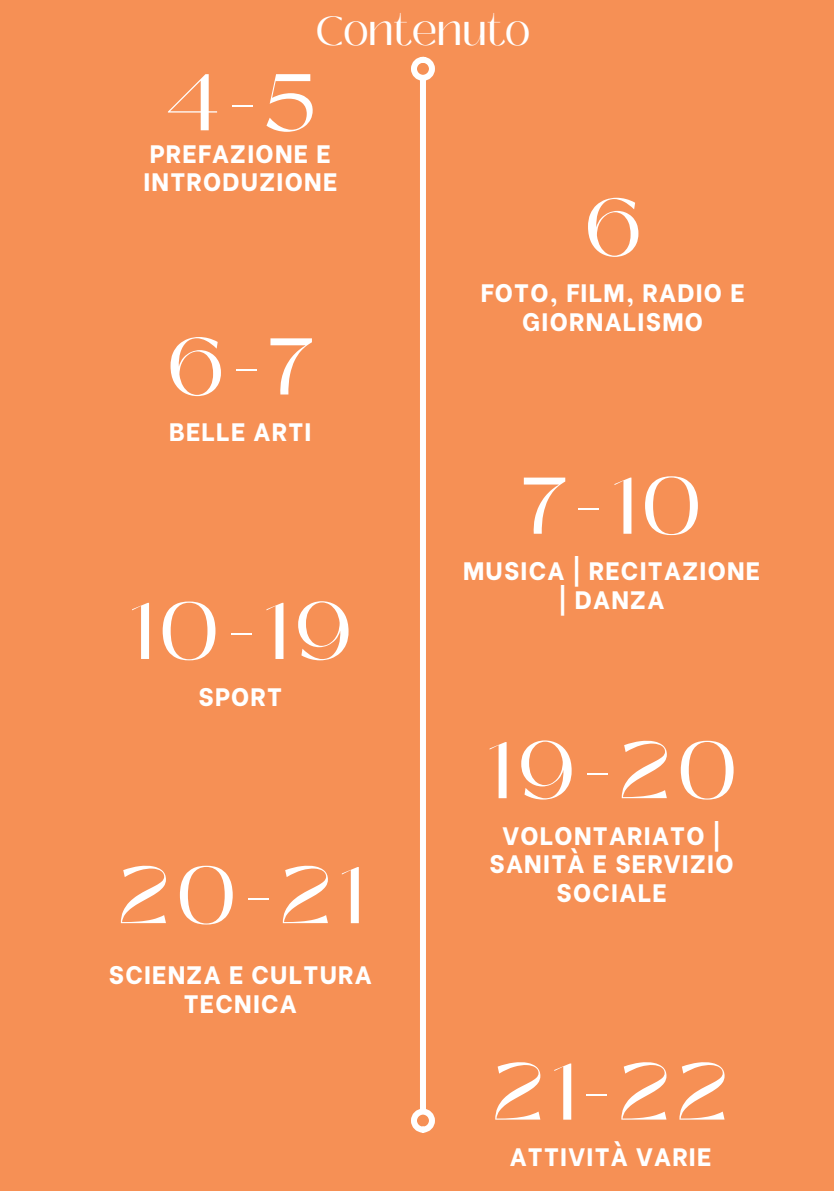
<style>
.page{position:relative;width:834px;height:1191px;background:#f69055}
.page>*{position:absolute;margin:0;border:0;box-sizing:border-box;transform-origin:0 0}
.t1{font:80px "Black Mango";letter-spacing:.08em;color:#fff}
.t2{font:40px "Black Mango";color:#fff}
.t3{font:800 25.2px/28.4px "Be Vietnam";letter-spacing:.05em;color:#fff;text-align:center}
</style>
<div class="page">
<div style="left:420px;top:79px;width:6px;height:1031px;background:#fff"></div>
<div style="left:411px;top:57px;width:24px;height:24px;border:6px solid #fff;border-radius:50%"></div>
<div style="left:411px;top:1109px;width:24px;height:24px;border:6px solid #fff;border-radius:50%"></div>
<h2 class="t2" style="left:316px;top:4px;width:216px">Contenuto</h2>
<h1 class="t1" style="left:164px;top:48px;width:153px">4-5</h1>
<p class="t3" style="left:143px;top:137px;width:195px;text-align:left">PREFAZIONE E<br>INTRODUZIONE</p>
<h1 class="t1" style="left:167px;top:312px;width:148px">6-7</h1>
<p class="t3" style="left:169px;top:415px;width:144px">BELLE ARTI</p>
<h1 class="t1" style="left:128px;top:577px;width:225px">10-19</h1>
<p class="t3" style="left:199px;top:680px;width:85px">SPORT</p>
<h1 class="t1" style="left:118px;top:841px;width:246px">20-21</h1>
<p class="t3" style="left:109px;top:958px;width:264px">SCIENZA E CULTURA<br>TECNICA</p>
<h1 class="t1" style="left:584px;top:173px;width:59px">6</h1>
<p class="t3" style="left:481px;top:276px;width:265px">FOTO, FILM, RADIO E<br>GIORNALISMO</p>
<h1 class="t1" style="left:522px;top:451px;width:181px">7-10</h1>
<p class="t3" style="left:463px;top:555px;width:299px">MUSICA | RECITAZIONE | DANZA</p>
<h1 class="t1" style="left:486px;top:716px;width:253px">19-20</h1>
<p class="t3" style="left:489px;top:819px;width:245px">VOLONTARIATO |<br>SANITÀ E SERVIZIO</p>
<p class="t3" style="left:556px;top:876px;width:112px">SOCIALE</p>
<h1 class="t1" style="left:492px;top:1037px;width:237px">21-22</h1>
<p class="t3" style="left:510px;top:1140px;width:203px">ATTIVITÀ VARIE</p>
</div>
